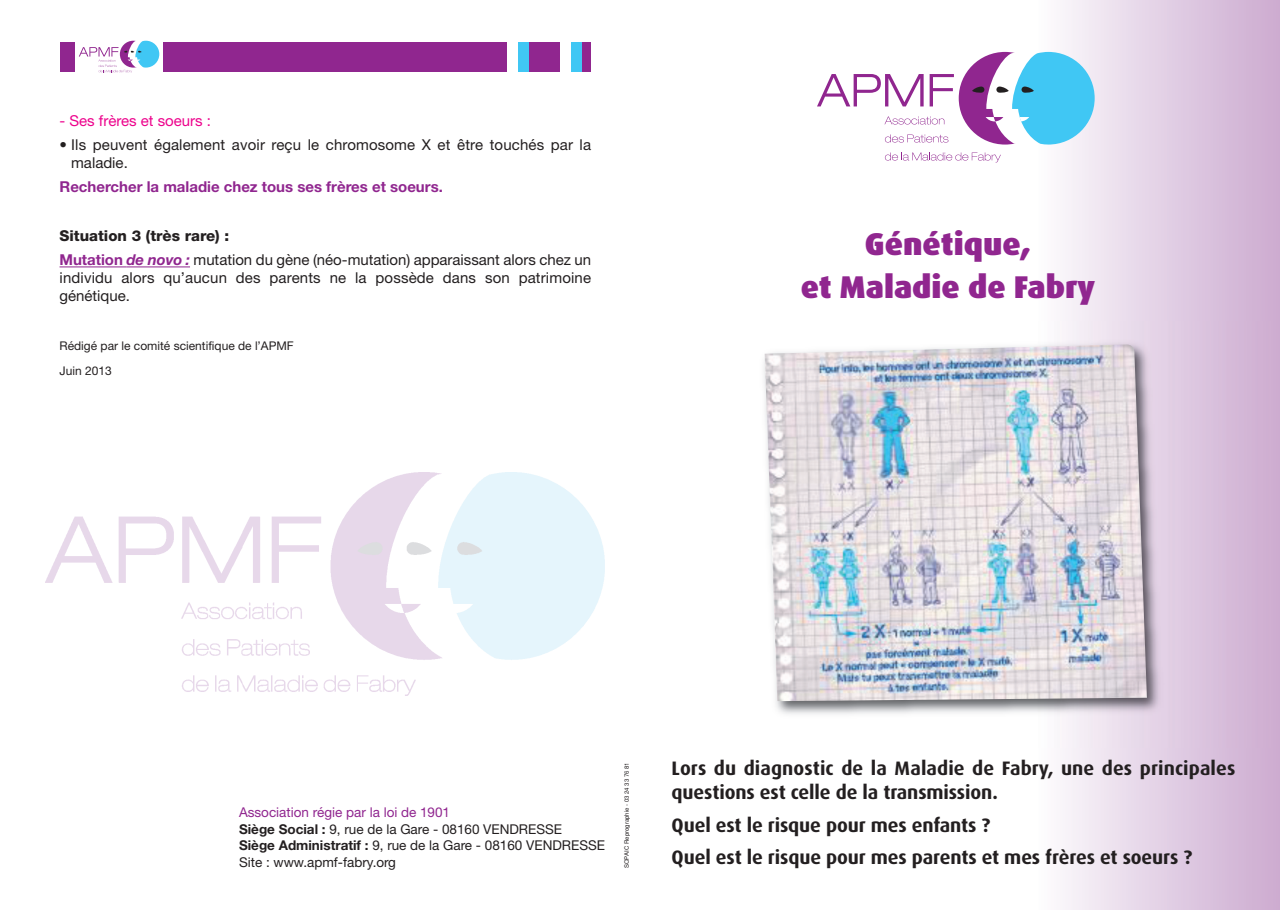
<style>
.page{position:relative;width:1280px;height:910px;background:#fff}
.page>*{position:absolute;margin:0;border:0;box-sizing:border-box;transform-origin:0 0}
.t1{font:900 31.5px/43.5px "Dax";color:#90268f;text-align:center}
.t2{font:700 19.5px/24px "Dax";letter-spacing:-.005em;color:#231f20}
.t3{font:15px/18px "Helvetica Neue";letter-spacing:.01em;color:#231f20}
.t4{font:700 15px "Helvetica Neue";color:#90268f}
.t5{font:15px "Helvetica Neue";color:#ed028c}
.t6{font:13.5px/16.5px "Helvetica Neue";color:#231f20}
.t7{font:12px/24.5px "Helvetica Neue";color:#231f20}
.t8{font:6px "Helvetica";color:#231f20}
.s1{font-weight:800}
.s2{font-weight:700;color:#90268f}
.s3{font-weight:700;font-style:italic;color:#90268f}
.s4{color:#90268f}
.s5{font-weight:700}
</style>
<div class="page">
<svg style="left:884px;top:116px;width:60px;height:9px"></svg>
<svg style="left:885px;top:134px;width:63px;height:9px"></svg>
<svg style="left:885px;top:153px;width:116px;height:9px"></svg>
<div style="left:959px;top:52px;width:92px;height:93px;background:#90268f;border-radius:50%"></div>
<svg style="left:972px;top:52px;width:123px;height:93px"></svg>
<svg style="left:817px;top:74px;width:107px;height:32px"></svg>
<svg style="left:930px;top:74px;width:24px;height:32px"></svg>
<img style="left:46px;top:473px;width:559px;height:222px">
<img style="left:763px;top:321px;width:510px;height:426px">
<img style="left:765px;top:344px;width:382px;height:357px">
<hr style="left:60px;top:267px;width:66px;height:1px;background:#90268f">
<hr style="left:126px;top:267px;width:64px;height:1px;background:#90268f">
<div style="left:61px;top:42px;width:530px;height:30px;background:#90268f"></div>
<div style="left:571px;top:42px;width:10px;height:30px;background:#40c7f4"></div>
<div style="left:560px;top:42px;width:11px;height:30px;background:#fff"></div>
<div style="left:518px;top:42px;width:10px;height:30px;background:#40c7f4"></div>
<div style="left:507px;top:42px;width:11px;height:30px;background:#fff"></div>
<div style="left:75px;top:39px;width:88px;height:36px;background:#fff"></div>
<svg style="left:79px;top:41px;width:80px;height:32px"></svg>
<p class="t5" style="left:60px;top:115px;width:153px">- Ses frères et soeurs :</p>
<p class="t3" style="left:71px;top:137px;width:521px;text-indent:-12px">• Ils peuvent également avoir reçu le chromosome X et être touchés par la maladie.</p>
<p class="t4" style="left:60px;top:182px;width:385px">Rechercher la maladie chez tous ses frères et soeurs.</p>
<p class="t3" style="left:60px;top:225px;width:533px;line-height:24.5px"><span class="s1">Situation 3 (très rare) :<br></span><span class="s2">Mutation</span> <span class="s3">de novo :</span> mutation du gène (néo-mutation) apparaissant alors chez un</p>
<p class="t3" style="left:60px;top:271px;width:533px">individu alors qu’aucun des parents ne la possède dans son patrimoine génétique.</p>
<p class="t7" style="left:60px;top:335px;width:236px">Rédigé par le comité scientifique de l’APMF<br>Juin 2013</p>
<h1 class="t1" style="left:801px;top:223px;width:296px">Génétique,<br>et Maladie de Fabry</h1>
<p class="t6" style="left:239px;top:805px;width:368px"><span class="s4">Association régie par la loi de 1901<br></span><span class="s5">Siège Social :</span> 9, rue de la Gare - 08160 VENDRESSE<br><span class="s5">Siège Administratif :</span> 9, rue de la Gare - 08160 VENDRESSE Site : www.apmf-fabry.org</p>
<p class="t8" style="left:624px;top:868px;width:107px;rotate:-90deg">SOPAIC Reprographie - 03 24 33 76 81</p>
<h2 class="t2" style="left:672px;top:757px;width:565px">Lors du diagnostic de la Maladie de Fabry, une des principales questions est celle de la transmission.</h2>
<h2 class="t2" style="left:672px;top:810px;width:522px;line-height:32.5px">Quel est le risque pour mes enfants ?<br>Quel est le risque pour mes parents et mes frères et soeurs ?</h2>
</div>
